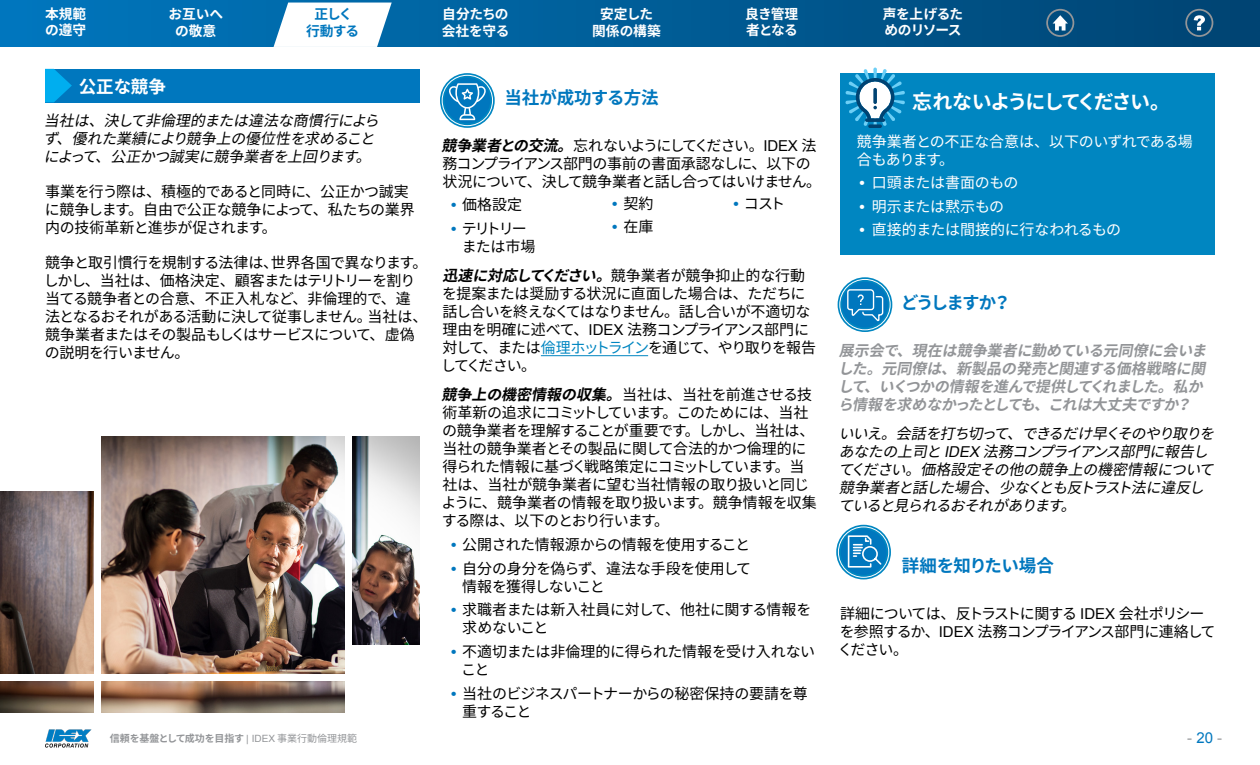
<style>
.page{position:relative;width:1260px;height:765px;background:#fff}
.page>*{position:absolute;margin:0;border:0;box-sizing:border-box;transform-origin:0 0}
.t1{font:700 20px "Source Han Sans JP";letter-spacing:-.095em;color:#fff}
.t2{font:700 17.5px "Source Han Sans JP";letter-spacing:-.03em;color:#0077be}
.t3{font:700 17.5px "Source Han Sans JP";letter-spacing:-.005em;color:#0077be}
.t4{font:700 17.5px "Source Han Sans JP";color:#fff}
.t5{font:15px/18px "Source Han Sans JP";letter-spacing:-.035em;color:#000}
.t6{font:italic 15px/18px "Source Han Sans JP";color:#000}
.t7{font:italic 700 15px/18px "Source Han Sans JP";color:#939598}
.t8{font:15px/18px "Source Han Sans JP";letter-spacing:-.065em;color:#000}
.t9{font:15px/18px "Source Han Sans JP";letter-spacing:-.02em;color:#fff}
.t10{font:15px/18px "Source Han Sans JP";letter-spacing:-.07em;color:#000}
.t11{font:15px/18px "Source Han Sans JP";letter-spacing:-.015em;color:#000}
.t12{font:15px/18px "Source Han Sans JP";letter-spacing:-.095em;color:#000}
.t13{font:15px "Arial";color:#939598}
.t14{font:700 13.75px/16.5px "Source Han Sans JP";letter-spacing:-.015em;color:#fff}
.t15{font:700 13.75px/16.5px "Source Han Sans JP";letter-spacing:-.065em;color:#fff}
.t16{font:700 13.75px/16.5px "Source Han Sans JP";letter-spacing:-.06em;color:#fff}
.t17{font:700 13.75px/16.5px "Source Han Sans JP";letter-spacing:-.06em;color:#0077be;text-align:center}
.t18{font:700 10px "Source Han Sans JP";letter-spacing:-.03em;color:#939598}
.s1{font-weight:700;font-style:italic}
.s2{font-family:"Arial"}
.s3{font-family:"Arial";font-weight:700;color:#0077be}
.s4{color:#0086c1}
.s5{font-family:"Arial";font-weight:700}
.s6{font-family:"Arial";font-weight:400}
.s7{font-weight:400}
.s8{color:#0077be}
</style>
<div class="page">
<svg style="left:0;top:0;width:1260px;height:46px;background:#005d97"></svg>
<img style="left:45px;top:729px;width:47px;height:19px">
<svg style="left:274px;top:3px;width:118px;height:44px"></svg>
<svg style="left:1046px;top:9px;width:28px;height:28px"></svg>
<svg style="left:1185px;top:9px;width:28px;height:28px"></svg>
<img style="left:0;top:437px;width:420px;height:276px">
<div style="left:94px;top:380px;width:6px;height:342px;background:#fff"></div>
<div style="left:346px;top:437px;width:6px;height:285px;background:#fff"></div>
<div style="left:0;top:675px;width:429px;height:6px;background:#fff"></div>
<div style="left:0;top:437px;width:97px;height:54px;background:#fff"></div>
<div style="left:349px;top:645px;width:78px;height:72px;background:#fff"></div>
<div style="left:45px;top:69px;width:375px;height:33px;background:#0077be"></div>
<hr style="left:541px;top:355px;width:107px;height:1px;background:#0086c1">
<svg style="left:442px;top:75px;width:50px;height:51px"></svg>
<div style="left:440px;top:73px;width:55px;height:55px;border:4px solid #0086c1;border-radius:50%"></div>
<svg style="left:448px;top:83px;width:39px;height:37px"></svg>
<div style="left:442px;top:75px;width:51px;height:51px;border:1px solid #fff;border-radius:50%"></div>
<svg style="left:840px;top:280px;width:50px;height:50px"></svg>
<div style="left:838px;top:277px;width:54px;height:55px;border:4px solid #0086c1;border-radius:50%"></div>
<div style="left:839px;top:279px;width:51px;height:51px;border:1px solid #fff;border-radius:50%"></div>
<svg style="left:846px;top:289px;width:38px;height:34px"></svg>
<svg style="left:839px;top:527px;width:50px;height:50px"></svg>
<div style="left:836px;top:525px;width:55px;height:54px;border:4px solid #0086c1;border-radius:50%"></div>
<div style="left:838px;top:527px;width:51px;height:51px;border:1px solid #fff;border-radius:50%"></div>
<svg style="left:847px;top:535px;width:36px;height:33px"></svg>
<div style="left:840px;top:73px;width:375px;height:181px;background:#0086c1"></div>
<svg style="left:845px;top:68px;width:60px;height:60px"></svg>
<svg style="left:45px;top:69px;width:27px;height:33px"></svg>
<p class="t14" style="left:45px;top:6px;width:43px">本規範の遵守</p>
<p class="t14" style="left:169px;top:6px;width:56px;text-align:center">お互いへの敬意</p>
<p class="t14" style="left:442px;top:6px;width:69px">自分たちの会社を守る</p>
<p class="t14" style="left:592px;top:6px;width:70px;text-align:center">安定した関係の構築</p>
<p class="t16" style="left:745px;top:6px;width:55px">良き管理者となる</p>
<p class="t17" style="left:306px;top:6px;width:55px">正しく行動する</p>
<p class="t15" style="left:883px;top:6px;width:82px">声を上げるためのリソース</p>
<p class="t4" style="left:79px;top:77px;width:89px">公正な競争</p>
<p class="t6" style="left:44px;top:112px;width:345px">当社は、決して非倫理的または違法な商慣行によらず、優れた業績により競争上の優位性を求めることによって、公正かつ誠実に競争業者を上回ります。</p>
<p class="t5" style="left:45px;top:183px;width:372px">事業を行う際は、積極的であると同時に、公正かつ誠実に競争します。自由で公正な競争によって、私たちの業界内の技術革新と進歩が促されます。</p>
<p class="t5" style="left:44px;top:254px;width:385px">競争と取引慣行を規制する法律は、世界各国で異なります。しかし、当社は、価格決定、顧客またはテリトリーを割り当てる競争者との合意、不正入札など、非倫理的で、違法となるおそれがある活動に決して従事しません。当社は、競争業者またはその製品もしくはサービスについて、虚偽の説明を行いません。</p>
<p class="t3" style="left:504px;top:87px;width:156px">当社が成功する方法</p>
<p class="t8" style="left:441px;top:137px;width:381px"><span class="s1">競争業者との交流。</span>忘れないようにしてください。<span class="s2">IDEX</span> 法務コンプライアンス部門の事前の書面承認なしに、以下の状況について、決して競争業者と話し合ってはいけません。</p>
<p class="t5" style="left:451px;top:196px;width:73px"><span class="s3">•</span> 価格設定</p>
<p class="t12" style="left:462px;top:220px;width:75px;text-indent:-11px"><span class="s3">•</span> テリトリーまたは市場</p>
<p class="t5" style="left:441px;top:267px;width:376px"><span class="s1">迅速に対応してください。</span>競争業者が競争抑止的な行動を提案または奨励する状況に直面した場合は、ただちに話し合いを終えなくてはなりません。話し合いが不適切な理由を明確に述べて、<span class="s2">IDEX</span> 法務コンプライアンス部門に対して、または<span class="s4">倫理ホットライン</span>を通じて、やり取りを報告してください。</p>
<p class="t5" style="left:441px;top:386px;width:377px"><span class="s1">競争上の機密情報の収集。</span>当社は、当社を前進させる技術革新の追求にコミットしています。このためには、当社の競争業者を理解することが重要です。しかし、当社は、当社の競争業者とその製品に関して合法的かつ倫理的に得られた情報に基づく戦略策定にコミットしています。当社は、当社が競争業者に望む当社情報の取り扱いと同じように、競争業者の情報を取り扱います。競争情報を収集する際は、以下のとおり行います。</p>
<p class="t5" style="left:451px;top:536px;width:301px"><span class="s3">•</span> 公開された情報源からの情報を使用すること</p>
<p class="t5" style="left:462px;top:560px;width:290px;text-indent:-11px"><span class="s3">•</span> 自分の身分を偽らず、違法な手段を使用して情報を獲得しないこと</p>
<p class="t11" style="left:462px;top:601px;width:351px;text-indent:-11px"><span class="s3">•</span> 求職者または新入社員に対して、他社に関する情報を求めないこと</p>
<p class="t11" style="left:461px;top:643px;width:355px;text-indent:-10px"><span class="s3">•</span> 不適切または非倫理的に得られた情報を受け入れないこと</p>
<p class="t5" style="left:462px;top:684px;width:347px;text-indent:-11px"><span class="s3">•</span> 当社のビジネスパートナーからの秘密保持の要請を尊重すること</p>
<p class="t5" style="left:612px;top:195px;width:43px"><span class="s3">•</span> 契約</p>
<p class="t5" style="left:612px;top:218px;width:43px"><span class="s3">•</span> 在庫</p>
<p class="t5" style="left:733px;top:195px;width:53px"><span class="s3">•</span> コスト</p>
<h1 class="t1" style="left:912px;top:90px;width:260px">忘れないようにしてください。</h1>
<p class="t9" style="left:857px;top:132px;width:338px">競争業者との不正な合意は、以下のいずれである場合もあります。</p>
<p class="t9" style="left:859px;top:174px;width:161px"><span class="s5">•</span> 口頭または書面のもの</p>
<p class="t9" style="left:859px;top:198px;width:146px"><span class="s5">•</span> 明示または黙示もの</p>
<p class="t9" style="left:859px;top:221px;width:263px"><span class="s5">•</span> 直接的または間接的に行なわれるもの</p>
<p class="t2" style="left:901px;top:292px;width:111px">どうしますか？</p>
<p class="t7" style="left:838px;top:341px;width:377px">展示会で、現在は競争業者に勤めている元同僚に会いました。元同僚は、新製品の発売と関連する価格戦略に関して、いくつかの情報を進んで提供してくれました。私から情報を求めなかったとしても、これは大丈夫ですか？</p>
<p class="t6" style="left:838px;top:425px;width:385px">いいえ。会話を打ち切って、できるだけ早くそのやり取りをあなたの上司と <span class="s2">I DEX</span> 法務コンプライアンス部門に報告してください。価格設定その他の競争上の機密情報について競争業者と話した場合、少なくとも反トラスト法に違反していると見られるおそれがあります。</p>
<p class="t2" style="left:902px;top:555px;width:154px">詳細を知りたい場合</p>
<p class="t10" style="left:838px;top:604px;width:379px">詳細については、反トラストに関する <span class="s2">IDEX</span> 会社ポリシーを参照するか、<span class="s2">IDEX</span> 法務コンプライアンス部門に連絡してください。</p>
<p class="t18" style="left:110px;top:733px;width:249px">信頼を基盤として成功を目指す <span class="s6">| IDEX</span> <span class="s7">事業行動倫理規範</span></p>
<p class="t13" style="left:1187px;top:728px;width:37px">- <span class="s8">20</span> -</p>
</div>
